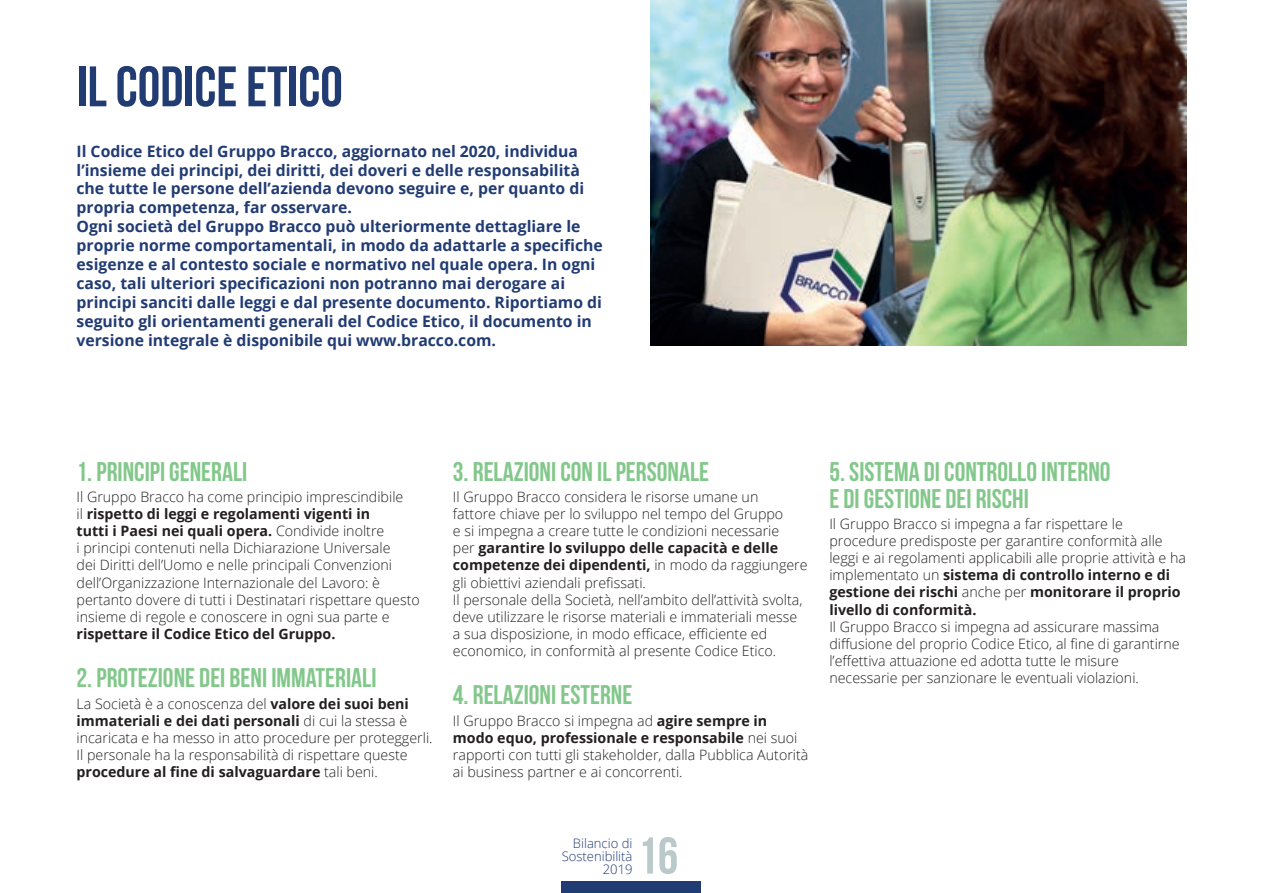
<style>
.page{position:relative;width:1263px;height:893px;background:#fff}
.page>*{position:absolute;margin:0;border:0;box-sizing:border-box;transform-origin:0 0}
.t1{font:700 57px "Bebas Neue";color:#213b73}
.t2{font:700 51.75px "Bebas Neue";color:#bac9ca}
.t3{font:700 27px/27px "Bebas Neue";color:#83c88b}
.t4{font:700 15.75px/18.9px "Open Sans";color:#213b73}
.t5{font:300 14.25px/17.1px "Open Sans";color:#231f20}
.t6{font:700 14.25px "Open Sans";color:#231f20}
.t7{font:300 13.05px/13px "Open Sans";color:#213b73;text-align:right}
.s1{font-weight:700}
</style>
<div class="page">
<div style="left:562px;top:881px;width:139px;height:12px;background:#213b73"></div>
<img style="left:651px;top:0;width:535px;height:346px">
<h1 class="t1" style="left:77px;top:55px;width:268px">IL CODICE ETICO</h1>
<p class="t4" style="left:77px;top:141px;width:528px">Il Codice Etico del Gruppo Bracco, aggiornato nel 2020, individua l’insieme dei principi, dei diritti, dei doveri e delle responsabilità che tutte le persone dell’azienda devono seguire e, per quanto di propria competenza, far osservare.<br>Ogni società del Gruppo Bracco può ulteriormente dettagliare le proprie norme comportamentali, in modo da adattarle a specifiche esigenze e al contesto sociale e normativo nel quale opera. In ogni caso, tali ulteriori specificazioni non potranno mai derogare ai principi sanciti dalle leggi e dal presente documento. Riportiamo di seguito gli orientamenti generali del Codice Etico, il documento in versione integrale è disponibile qui www.bracco.com.</p>
<h3 class="t3" style="left:77px;top:458px;width:172px">1. PRINCIPI GENERALI</h3>
<p class="t5" style="left:77px;top:488px;width:345px">Il Gruppo Bracco ha come principio imprescindibile<br>il <span class="s1">rispetto di leggi e regolamenti vigenti in<br>tutti i Paesi nei quali opera.</span> Condivide inoltre<br>i principi contenuti nella Dichiarazione Universale<br>dei Diritti dell’Uomo e nelle principali Convenzioni dell’Organizzazione Internazionale del Lavoro: è pertanto dovere di tutti i Destinatari rispettare questo insieme di regole e conoscere in ogni sua parte e</p>
<p class="t6" style="left:77px;top:624px;width:260px">rispettare il Codice Etico del Gruppo.</p>
<h3 class="t3" style="left:77px;top:664px;width:301px">2. PROTEZIONE DEI BENI IMMATERIALI</h3>
<p class="t5" style="left:77px;top:694px;width:358px">La Società è a conoscenza del <span class="s1">valore dei suoi beni immateriali e dei dati personali</span> di cui la stessa è incaricata e ha messo in atto procedure per proteggerli.<br>Il personale ha la responsabilità di rispettare queste <span class="s1">procedure al fine di salvaguardare</span> tali beni.</p>
<h3 class="t3" style="left:453px;top:458px;width:258px">3. RELAZIONI CON IL PERSONALE</h3>
<p class="t5" style="left:453px;top:488px;width:356px">Il Gruppo Bracco considera le risorse umane un<br>fattore chiave per lo sviluppo nel tempo del Gruppo<br>e si impegna a creare tutte le condizioni necessarie<br>per <span class="s1">garantire lo sviluppo delle capacità e delle competenze dei dipendenti,</span> in modo da raggiungere gli obiettivi aziendali prefissati.<br>Il personale della Società, nell’ambito dell’attività svolta, deve utilizzare le risorse materiali e immateriali messe a sua disposizione, in modo efficace, efficiente ed economico, in conformità al presente Codice Etico.</p>
<h3 class="t3" style="left:453px;top:681px;width:181px">4. RELAZIONI ESTERNE</h3>
<p class="t5" style="left:453px;top:711px;width:357px">Il Gruppo Bracco si impegna ad <span class="s1">agire sempre in modo equo, professionale e responsabile</span> nei suoi rapporti con tutti gli stakeholder, dalla Pubblica Autorità ai business partner e ai concorrenti.</p>
<h3 class="t3" style="left:829px;top:458px;width:283px">5. SISTEMA DI CONTROLLO INTERNO<br>E DI GESTIONE DEI RISCHI</h3>
<p class="t5" style="left:829px;top:515px;width:358px">Il Gruppo Bracco si impegna a far rispettare le procedure predisposte per garantire conformità alle leggi e ai regolamenti applicabili alle proprie attività e ha implementato un <span class="s1">sistema di controllo interno e di gestione dei rischi</span> anche per <span class="s1">monitorare il proprio livello di conformità.</span></p>
<p class="t5" style="left:829px;top:618px;width:352px">Il Gruppo Bracco si impegna ad assicurare massima diffusione del proprio Codice Etico, al fine di garantirne l’effettiva attuazione ed adotta tutte le misure necessarie per sanzionare le eventuali violazioni.</p>
<p class="t7" style="left:562px;top:836px;width:72px">Bilancio di<br>Sostenibilità<br>2019</p>
<h2 class="t2" style="left:637px;top:827px;width:42px">16</h2>
</div>
